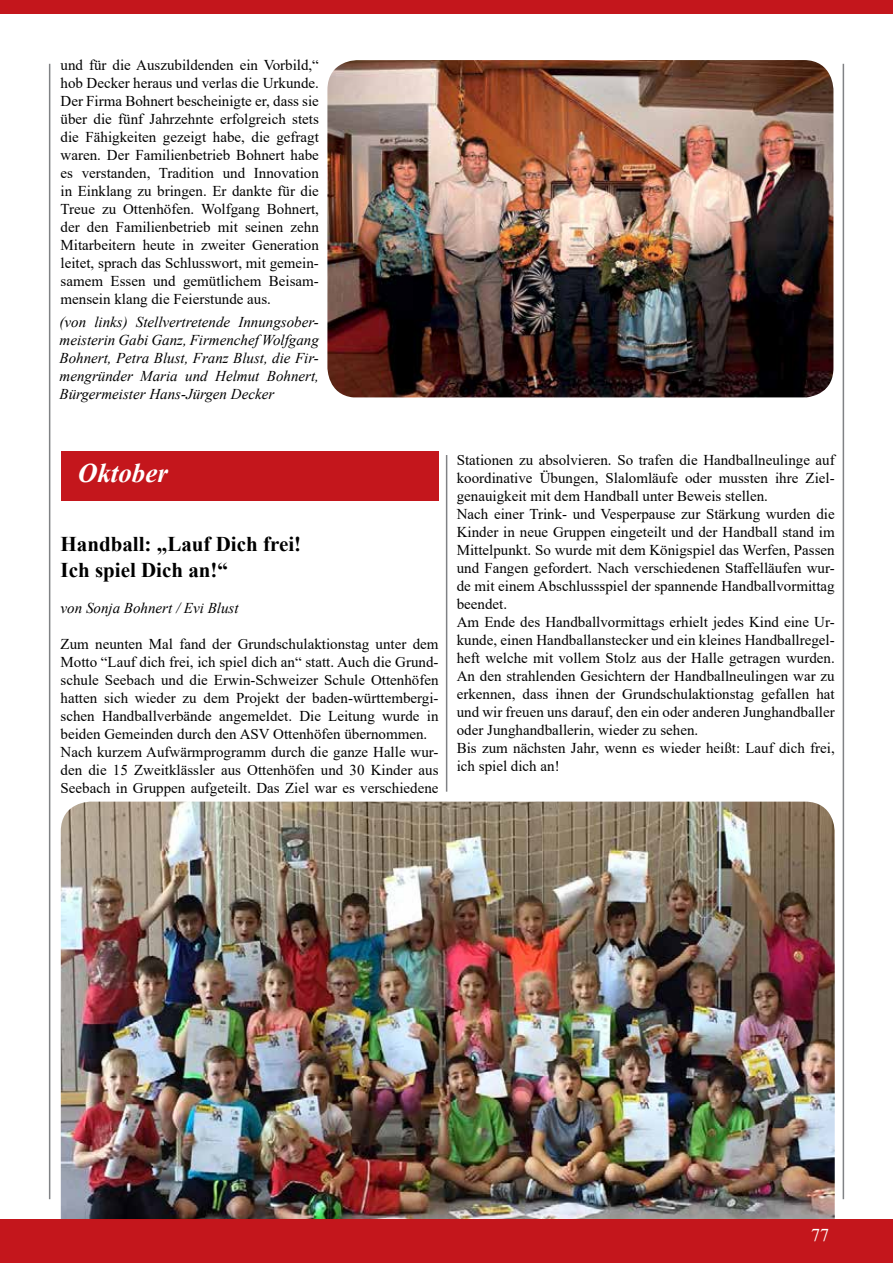
<style>
.page{position:relative;width:893px;height:1263px;background:#fff}
.page>*{position:absolute;margin:0;border:0;box-sizing:border-box;transform-origin:0 0}
.t1{font:italic 700 27px "Times New Roman";color:#fff}
.t2{font:700 21px/25.2px "Times New Roman";color:#000}
.t3{font:18px "Times New Roman";color:#fff}
.t4{font:15px/18px "Times New Roman";color:#000}
.t5{font:italic 15px/18px "Times New Roman";color:#000;text-align:justify}
</style>
<div class="page">
<hr style="left:49px;top:64px;width:1px;height:1135px;background:#808285">
<hr style="left:843px;top:64px;width:1px;height:1135px;background:#808285">
<div style="left:0;top:1219px;width:893px;height:44px;background:#c4161c"></div>
<div style="left:0;top:0;width:893px;height:14px;background:#c4161c"></div>
<hr style="left:446px;top:455px;width:1px;height:337px;background:#808285">
<div style="left:61px;top:451px;width:378px;height:50px;background:#c4161c"></div>
<img style="left:327px;top:60px;width:506px;height:337px">
<img style="left:61px;top:802px;width:774px;height:417px">
<p class="t4" style="left:61px;top:55px;width:260px;text-align:justify">und für die Auszubildenden ein Vorbild,“ hob Decker heraus und verlas die Urkunde.<br>Der Firma Bohnert bescheinigte er, dass sie über die fünf Jahrzehnte erfolgreich stets die Fähigkeiten gezeigt habe, die gefragt waren. Der Familienbetrieb Bohnert habe es verstanden, Tradition und Innovation in Einklang zu bringen. Er dankte für die Treue zu Ottenhöfen. Wolfgang Bohnert, der den Familienbetrieb mit seinen zehn Mitarbeitern heute in zweiter Generation leitet, sprach das Schlusswort, mit gemein&shy;samem Essen und gemütlichem Beisam&shy;mensein klang die Feierstunde aus.</p>
<p class="t5" style="left:60px;top:312px;width:261px">(von links) Stellvertretende Innungsober&shy;meisterin Gabi Ganz, Firmenchef Wolfgang Bohnert, Petra Blust, Franz Blust, die Fir&shy;mengründer Maria und Helmut Bohnert, Bürgermeister Hans-Jürgen Decker</p>
<h1 class="t1" style="left:78px;top:454px;width:91px">Oktober</h1>
<h2 class="t2" style="left:61px;top:531px;width:242px">Handball: „Lauf Dich frei!<br>Ich spiel Dich an!“</h2>
<p class="t5" style="left:61px;top:598px;width:179px">von Sonja Bohnert / Evi Blust</p>
<p class="t4" style="left:61px;top:634px;width:379px">Zum neunten Mal fand der Grundschulaktionstag unter dem Motto “Lauf dich frei, ich spiel dich an“ statt. Auch die Grund&shy;schule Seebach und die Erwin-Schweizer Schule Ottenhöfen hatten sich wieder zu dem Projekt der baden-württembergi&shy;schen Handballverbände angemeldet. Die Leitung wurde in beiden Gemeinden durch den ASV Ottenhöfen übernommen.<br>Nach kurzem Aufwärmprogramm durch die ganze Halle wur&shy;den die 15 Zweitklässler aus Ottenhöfen und 30 Kinder aus Seebach in Gruppen aufgeteilt. Das Ziel war es verschiedene</p>
<p class="t4" style="left:457px;top:451px;width:379px">Stationen zu absolvieren. So trafen die Handballneulinge auf koordinative Übungen, Slalomläufe oder mussten ihre Ziel&shy;genauigkeit mit dem Handball unter Beweis stellen.<br>Nach einer Trink- und Vesperpause zur Stärkung wurden die Kinder in neue Gruppen eingeteilt und der Handball stand im Mittelpunkt. So wurde mit dem Königspiel das Werfen, Passen und Fangen gefordert. Nach verschiedenen Staffelläufen wur&shy;de mit einem Abschlussspiel der spannende Handballvormittag beendet.<br>Am Ende des Handballvormittags erhielt jedes Kind eine Ur&shy;kunde, einen Handballanstecker und ein kleines Handballregel&shy;heft welche mit vollem Stolz aus der Halle getragen wurden.<br>An den strahlenden Gesichtern der Handballneulingen war zu erkennen, dass ihnen der Grundschulaktionstag gefallen hat und wir freuen uns darauf, den ein oder anderen Junghandballer oder Junghandballerin, wieder zu sehen.<br>Bis zum nächsten Jahr, wenn es wieder heißt: Lauf dich frei, ich spiel dich an!</p>
<p class="t3" style="left:811px;top:1222px;width:19px">77</p>
</div>
